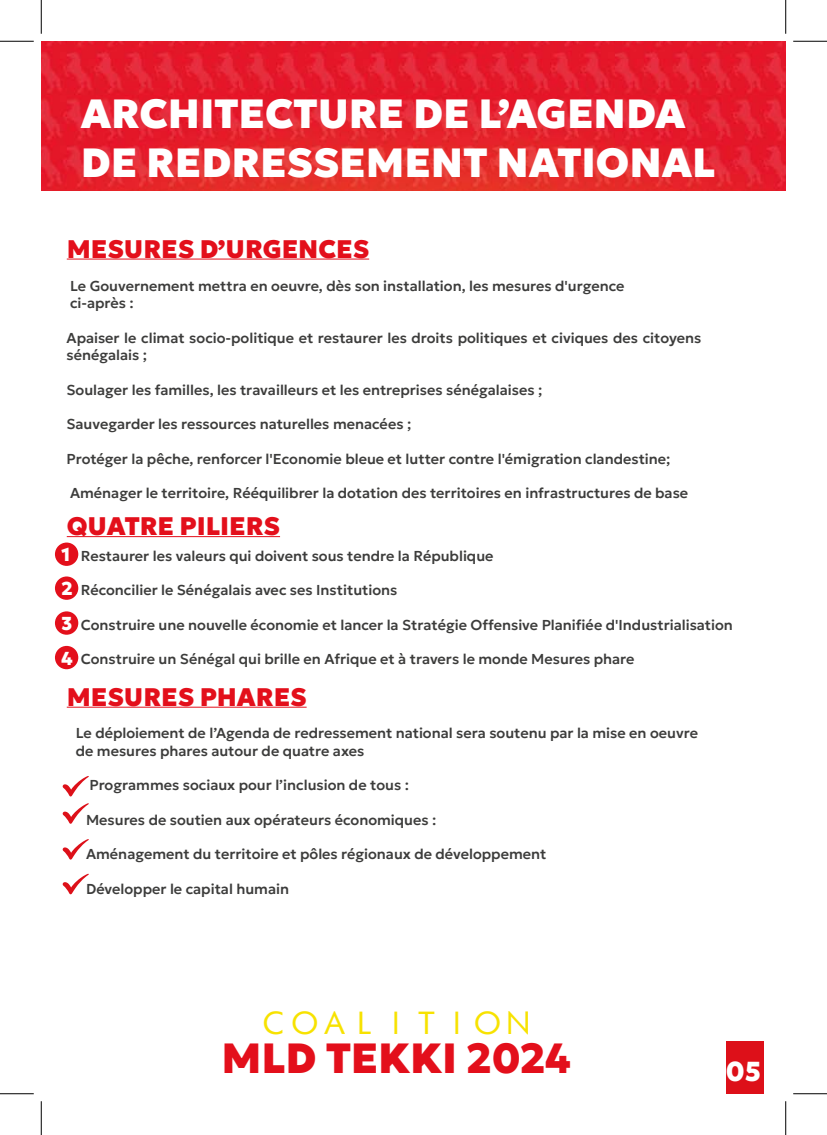
<style>
.page{position:relative;width:827px;height:1135px;background:#fff}
.page>*{position:absolute;margin:0;border:0;box-sizing:border-box;transform-origin:0 0}
.t1{font:900 42.12px "Geologica";color:#e30f1b}
.t2{font:900 40.75px/48.9px "Geologica";color:#fff}
.t3{font:30.5px "Futurist Fixed Width";color:#f7e200}
.t4{font:900 27.5px "Geologica";color:#fff}
.t5{font:900 25.38px "Geologica";color:#e30f1b}
.t6{font:900 18.75px/34.5px "Geologica";color:#fff}
.t7{font:500 14.38px/17.2px "Geologica";color:#3c3c3b}
</style>
<div class="page">
<img style="left:41px;top:41px;width:744px;height:149px">
<div style="left:726px;top:1042px;width:37px;height:52px;background:#dd1019"></div>
<hr style="left:67px;top:259px;width:302px;height:1px;background:#e30f1b">
<hr style="left:67px;top:536px;width:213px;height:1px;background:#e30f1b">
<div style="left:55px;top:543px;width:23px;height:23px;background:#e30f1b;border-radius:50%"></div>
<div style="left:55px;top:576px;width:23px;height:24px;background:#e30f1b;border-radius:50%"></div>
<div style="left:55px;top:611px;width:23px;height:24px;background:#e30f1b;border-radius:50%"></div>
<div style="left:55px;top:646px;width:23px;height:23px;background:#e30f1b;border-radius:50%"></div>
<hr style="left:67px;top:707px;width:239px;height:1px;background:#e30f1b">
<svg style="left:62px;top:776px;width:27px;height:20px"></svg>
<svg style="left:62px;top:803px;width:27px;height:21px"></svg>
<svg style="left:62px;top:839px;width:27px;height:21px"></svg>
<svg style="left:62px;top:874px;width:27px;height:20px"></svg>
<hr style="left:0;top:41px;width:34px;height:1px;background:#000">
<hr style="left:793px;top:41px;width:34px;height:1px;background:#000">
<hr style="left:0;top:1093px;width:34px;height:1px;background:#000">
<hr style="left:793px;top:1093px;width:34px;height:1px;background:#000">
<hr style="left:41px;top:0;width:1px;height:34px;background:#000">
<hr style="left:41px;top:1101px;width:1px;height:34px;background:#000">
<hr style="left:785px;top:0;width:1px;height:34px;background:#000">
<hr style="left:785px;top:1101px;width:1px;height:34px;background:#000">
<h2 class="t2" style="left:81px;top:87px;width:636px">ARCHITECTURE DE L’AGENDA<br>DE REDRESSEMENT NATIONAL</h2>
<h3 class="t5" style="left:67px;top:226px;width:304px">MESURES D’URGENCES</h3>
<p class="t7" style="left:70px;top:276px;width:556px">Le Gouvernement mettra en oeuvre, dès son installation, les mesures d'urgence ci-après :</p>
<p class="t7" style="left:67px;top:328px;width:636px">Apaiser le climat socio-politique et restaurer les droits politiques et civiques des citoyens sénégalais ;</p>
<p class="t7" style="left:67px;top:380px;width:477px">Soulager les familles, les travailleurs et les entreprises sénégalaises ;</p>
<p class="t7" style="left:67px;top:414px;width:346px">Sauvegarder les ressources naturelles menacées ;</p>
<p class="t7" style="left:67px;top:449px;width:605px">Protéger la pêche, renforcer l'Economie bleue et lutter contre l'émigration clandestine;</p>
<p class="t7" style="left:70px;top:483px;width:619px">Aménager le territoire, Rééquilibrer la dotation des territoires en infrastructures de base</p>
<h3 class="t5" style="left:67px;top:503px;width:215px">QUATRE PILIERS</h3>
<p class="t7" style="left:81px;top:546px;width:414px">Restaurer les valeurs qui doivent sous tendre la République</p>
<p class="t7" style="left:81px;top:581px;width:318px">Réconcilier le Sénégalais avec ses Institutions</p>
<p class="t7" style="left:81px;top:615px;width:653px">Construire une nouvelle économie et lancer la Stratégie Offensive Planifiée d'Industrialisation</p>
<p class="t7" style="left:81px;top:650px;width:555px">Construire un Sénégal qui brille en Afrique et à travers le monde Mesures phare</p>
<h3 class="t6" style="left:62px;top:536px;width:13px">1<br>2<br>3<br>4</h3>
<h3 class="t5" style="left:67px;top:674px;width:241px">MESURES PHARES</h3>
<p class="t7" style="left:76px;top:724px;width:624px">Le déploiement de l’Agenda de redressement national sera soutenu par la mise en oeuvre de mesures phares autour de quatre axes</p>
<p class="t7" style="left:89px;top:775px;width:321px">Programmes sociaux pour l’inclusion de tous :</p>
<p class="t7" style="left:86px;top:810px;width:352px">Mesures de soutien aux opérateurs économiques :</p>
<p class="t7" style="left:86px;top:844px;width:462px">Aménagement du territoire et pôles régionaux de développement</p>
<p class="t7" style="left:86px;top:879px;width:204px">Développer le capital humain</p>
<h3 class="t3" style="left:259px;top:1003px;width:275px">COALITION</h3>
<h1 class="t1" style="left:221px;top:1020px;width:351px">MLD TEKKI 2024</h1>
<h3 class="t4" style="left:726px;top:1046px;width:37px">05</h3>
</div>
